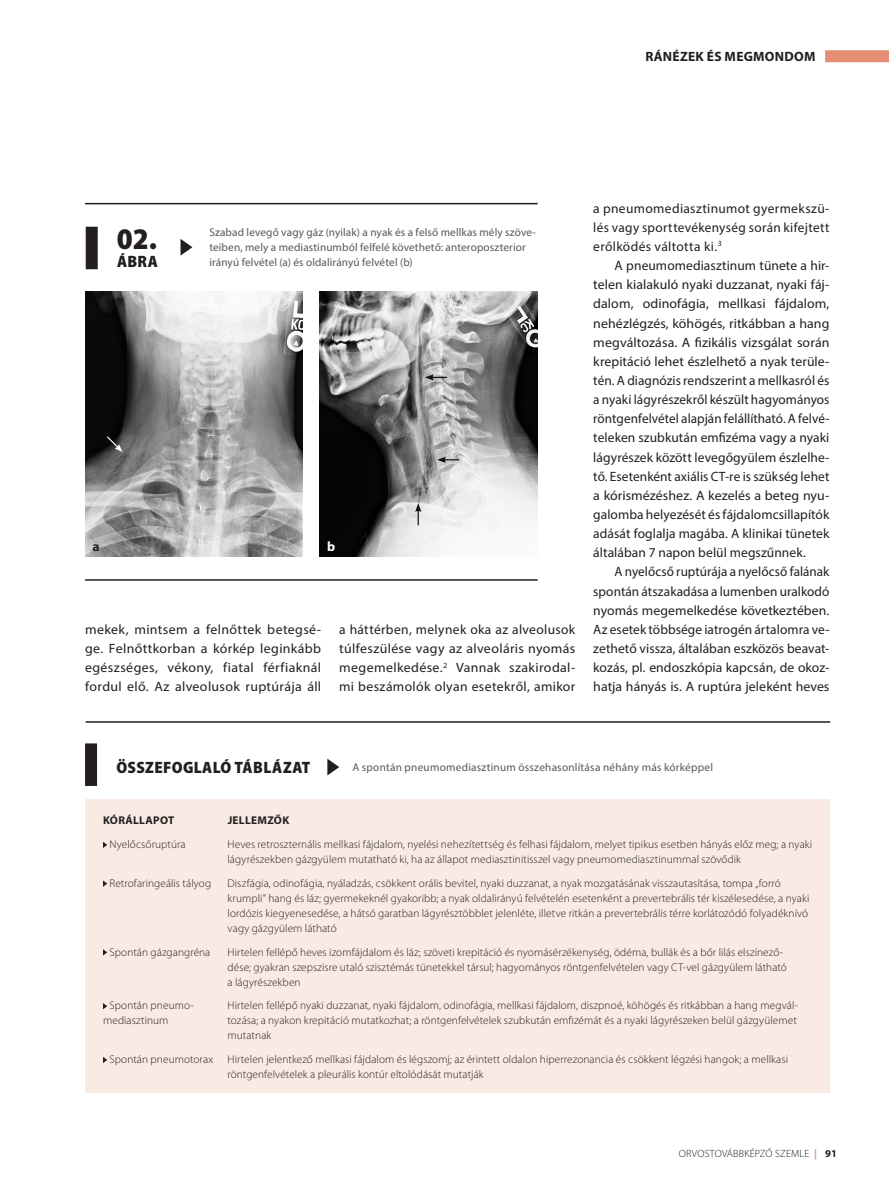
<style>
.page{position:relative;width:889px;height:1191px;background:#fff}
.page>*{position:absolute;margin:0;border:0;box-sizing:border-box;transform-origin:0 0}
.t1{font:900 semi-condensed 30px "Myriad Pro";color:#231f20}
.t2{font:900 semi-condensed 16.5px "Myriad Pro";letter-spacing:.02em;color:#231f20}
.kenyér{font:13.5px/19.2px "Myriad Pro";letter-spacing:.005em;color:#231f20;text-align:justify}
.kenyér_tompa{font:13.5px/19.2px "Myriad Pro";letter-spacing:.025em;color:#231f20;text-align:justify}
.képaláírás{font:700 13.5px "Myriad Pro";letter-spacing:.02em;color:#231f20}
.képaláírás-2{font:700 13.5px "Myriad Pro";color:#fff}
.táblázat_szöveg{font:300 11.25px/15px "Myriad Pro";letter-spacing:.005em;color:#231f20}
.képaláírás-3{font:11.25px/15px "Myriad Pro";letter-spacing:.015em;color:#57585a}
.táblázat_fej{font:700 11.25px "Myriad Pro";letter-spacing:.03em;color:#231f20}
.t3{font:300 10.5px "Myriad Pro";letter-spacing:.02em;color:#231f20}
.s1{font-weight:700;color:#e48f75}
.s2{font-weight:700}
</style>
<div class="page">
<div style="left:825px;top:50px;width:64px;height:12px;background:#e48f75"></div>
<div style="left:85px;top:799px;width:744px;height:294px;background:#f9ebe4"></div>
<svg style="left:103px;top:841px;width:4px;height:7px"></svg>
<svg style="left:103px;top:880px;width:4px;height:6px"></svg>
<svg style="left:103px;top:949px;width:4px;height:6px"></svg>
<svg style="left:103px;top:1003px;width:4px;height:6px"></svg>
<svg style="left:103px;top:1057px;width:4px;height:6px"></svg>
<div style="left:85px;top:743px;width:12px;height:43px;background:#231f20"></div>
<hr style="left:86px;top:721px;width:744px;height:1px;background:#231f20">
<svg style="left:327px;top:758px;width:12px;height:17px"></svg>
<div style="left:86px;top:227px;width:12px;height:42px;background:#231f20"></div>
<svg style="left:180px;top:239px;width:12px;height:17px"></svg>
<hr style="left:85px;top:579px;width:452px;height:1px;background:#231f20">
<hr style="left:85px;top:203px;width:452px;height:1px;background:#231f20">
<img style="left:85px;top:292px;width:217px;height:264px">
<img style="left:320px;top:292px;width:218px;height:264px">
<p class="képaláírás" style="left:645px;top:48px;width:172px">RÁNÉZEK ÉS MEGMONDOM</p>
<p class="t1" style="left:117px;top:222px;width:42px">02.</p>
<p class="t2" style="left:117px;top:252px;width:42px">ÁBRA</p>
<p class="képaláírás-3" style="left:209px;top:224px;width:328px">Szabad levegő vagy gáz (nyilak) a nyak és a felső mellkas mély szöve&shy;teiben, mely a mediastinumból felfelé követhető: anteroposzterior irányú felvétel (a) és oldalirányú felvétel (b)</p>
<p class="képaláírás" style="left:92px;top:537px;width:9px">a</p>
<p class="képaláírás-2" style="left:327px;top:537px;width:10px">b</p>
<p class="kenyér_tompa" style="left:85px;top:619px;width:238px">mekek, mintsem a felnőttek betegsé&shy;ge. Felnőttkorban a kórkép leginkább egészséges, vékony, fiatal férfiaknál fordul elő. Az alveolusok ruptúrája áll</p>
<p class="kenyér_tompa" style="left:339px;top:619px;width:238px">a háttérben, melynek oka az alveolusok túlfeszülése vagy az alveoláris nyomás megemelkedése.<sup>2</sup> Vannak szakirodal&shy;mi beszámolók olyan esetekről, amikor</p>
<p class="kenyér_tompa" style="left:593px;top:198px;width:238px">a pneumomediasztinumot gyermekszü&shy;lés vagy sporttevékenység során kifejtett erőlködés váltotta ki.<sup>3</sup></p>
<p class="kenyér" style="left:593px;top:256px;width:238px;text-indent:21px">A pneumomediasztinum tünete a hir&shy;telen kialakuló nyaki duzzanat, nyaki fáj&shy;dalom, odinofágia, mellkasi fájdalom, nehézlégzés, köhögés, ritkábban a hang megváltozása. A fizikális vizsgálat során krepitáció lehet észlelhető a nyak terüle&shy;tén. A diagnózis rendszerint a mellkasról és a nyaki lágyrészekről készült hagyományos röntgenfelvétel alapján felállítható. A felvé&shy;teleken szubkután emfizéma vagy a nyaki lágyrészek között levegőgyülem észlelhe&shy;tő. Esetenként axiális CT-re is szükség lehet a kórismézéshez. A kezelés a beteg nyu&shy;galomba helyezését és fájdalomcsillapítók adását foglalja magába. A klinikai tünetek általában 7 napon belül megszűnnek.</p>
<p class="kenyér" style="left:593px;top:562px;width:238px;text-indent:21px">A nyelőcső ruptúrája a nyelőcső falának spontán átszakadása a lumenben uralkodó nyomás megemelkedése következtében.<br>Az esetek többsége iatrogén ártalomra ve&shy;zethető vissza, általában eszközös beavat&shy;kozás, pl. endoszkópia kapcsán, de okoz&shy;hatja hányás is. A ruptúra jeleként heves</p>
<p class="t2" style="left:116px;top:758px;width:196px">ÖSSZEFOGLALÓ TÁBLÁZAT</p>
<p class="képaláírás-3" style="left:352px;top:759px;width:362px">A spontán pneumomediasztinum összehasonlítása néhány más kórképpel</p>
<p class="táblázat_fej" style="left:103px;top:813px;width:73px">KÓRÁLLAPOT</p>
<p class="táblázat_fej" style="left:228px;top:813px;width:63px">JELLEMZŐK</p>
<p class="táblázat_szöveg" style="left:110px;top:837px;width:78px">Nyelőcsőruptúra</p>
<p class="táblázat_szöveg" style="left:227px;top:837px;width:586px">Heves retroszternális mellkasi fájdalom, nyelési nehezítettség és felhasi fájdalom, melyet tipikus esetben hányás előz meg; a nyaki lágyrészekben gázgyülem mutatható ki, ha az állapot mediasztinitisszel vagy pneumomediasztinummal szövődik</p>
<p class="táblázat_szöveg" style="left:110px;top:875px;width:103px">Retrofaringeális tályog</p>
<p class="táblázat_szöveg" style="left:227px;top:875px;width:583px">Diszfágia, odinofágia, nyáladzás, csökkent orális bevitel, nyaki duzzanat, a nyak mozgatásának visszautasítása, tompa „forró krumpli” hang és láz; gyermekeknél gyakoribb; a nyak oldalirányú felvételén esetenként a prevertebrális tér kiszélesedése, a nyaki lordózis kiegyenesedése, a hátsó garatban lágyrésztöbblet jelenléte, illetve ritkán a prevertebrális térre korlátozódó folyadéknívó vagy gázgyülem látható</p>
<p class="táblázat_szöveg" style="left:110px;top:944px;width:102px">Spontán gázgangréna</p>
<p class="táblázat_szöveg" style="left:227px;top:944px;width:561px">Hirtelen fellépő heves izomfájdalom és láz; szöveti krepitáció és nyomásérzékenység, ödéma, bullák és a bőr lilás elszínező&shy;dése; gyakran szepszisre utaló szisztémás tünetekkel társul; hagyományos röntgenfelvételen vagy CT-vel gázgyülem látható a lágyrészekben</p>
<p class="táblázat_szöveg" style="left:103px;top:998px;width:92px;text-indent:7px">Spontán pneumo&shy;mediasztinum</p>
<p class="táblázat_szöveg" style="left:227px;top:998px;width:572px;text-align:justify">Hirtelen fellépő nyaki duzzanat, nyaki fájdalom, odinofágia, mellkasi fájdalom, diszpnoé, köhögés és ritkábban a hang megvál&shy;tozása; a nyakon krepitáció mutatkozhat; a röntgenfelvételek szubkután emfizémát és a nyaki lágyrészeken belül gázgyülemet mutatnak</p>
<p class="táblázat_szöveg" style="left:110px;top:1052px;width:105px">Spontán pneumotorax</p>
<p class="táblázat_szöveg" style="left:227px;top:1052px;width:562px">Hirtelen jelentkező mellkasi fájdalom és légszomj; az érintett oldalon hiperrezonancia és csökkent légzési hangok; a mellkasi röntgenfelvételek a pleurális kontúr eltolódását mutatják</p>
<p class="t3" style="left:679px;top:1148px;width:159px">ORVOSTOVÁBBKÉPZŐ SZEMLE <span class="s1">|</span> <span class="s2">91</span></p>
</div>
